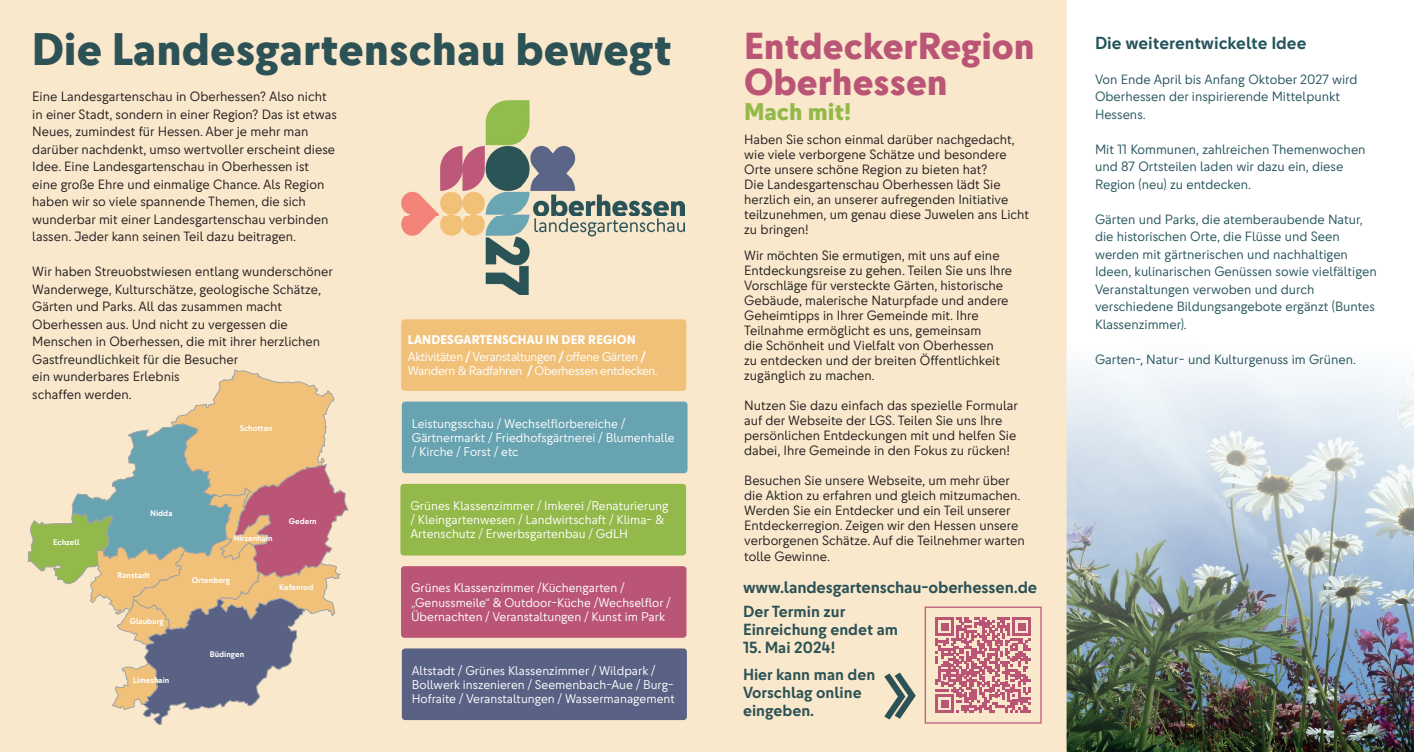
<style>
.page{position:relative;width:1414px;height:752px;background:#fff}
.page>*{position:absolute;margin:0;border:0;box-sizing:border-box;transform-origin:0 0}
.t1{font:800 42.5px "Cy Text";color:#2c5256}
.t2{font:800 35px/36.2px "Cy Text";color:#bb5576}
.t3{font:800 22.5px "Cy Text";color:#92b949}
.t4{font:700 16.25px "Cy Text";color:#26555d}
.t5{font:700 15.62px "Cy Text";letter-spacing:-.01em;color:#2c5256}
.t6{font:700 15px/18px "Cy Text";color:#2c5256}
.t7{font:12.5px/15px "Cy Text";color:#231f20}
.t8{font:12.5px/17.5px "Cy Text";color:#26555d}
.t9{font:11.75px/14.1px "Cy Text";color:#fff}
.t10{font:11.75px/17.4px "Cy Text";letter-spacing:-.03em;color:#fff}
.t11{font:700 7.62px "Cy Text";color:#fff}
.s1{font-weight:800}
.s2{font-family:"Ubuntu";font-weight:500}
</style>
<div class="page">
<img style="left:1067px;top:365px;width:347px;height:386px">
<div style="left:0;top:0;width:1066px;height:751px;background:#fae8cc"></div>
<svg style="left:925px;top:606px;width:116px;height:117px;background:#dea7a6"></svg>
<svg style="left:884px;top:672px;width:32px;height:47px;background:#a1a799"></svg>
<img style="left:401px;top:101px;width:283px;height:193px">
<div style="left:400px;top:483px;width:286px;height:72px;background:#92b949;border-radius:3px"></div>
<div style="left:401px;top:566px;width:285px;height:71px;background:#bb5576;border-radius:3px"></div>
<div style="left:402px;top:648px;width:285px;height:71px;background:#596184;border-radius:3px"></div>
<div style="left:401px;top:319px;width:285px;height:71px;background:#f1c179;border-radius:3px"></div>
<div style="left:402px;top:401px;width:285px;height:72px;background:#67a3b1;border-radius:3px"></div>
<svg style="left:28px;top:369px;width:320px;height:355px;background:#cebca2"></svg>
<h2 class="t2" style="left:744px;top:28px;width:292px">EntdeckerRegion<br>Oberhessen</h2>
<h1 class="t1" style="left:32px;top:21px;width:641px">Die Landesgartenschau bewegt</h1>
<h3 class="t4" style="left:1095px;top:32px;width:213px">Die weiterentwickelte Idee</h3>
<p class="t8" style="left:1095px;top:70px;width:264px">Von Ende April bis Anfang Oktober 2027 wird<br>Oberhessen der inspirierende Mittelpunkt<br>Hessens.</p>
<p class="t8" style="left:1095px;top:140px;width:272px">Mit 11 Kommunen, zahlreichen Themenwochen und 87 Ortsteilen laden wir dazu ein, diese<br>Region (neu) zu entdecken.</p>
<p class="t8" style="left:1095px;top:210px;width:283px">Gärten und Parks, die atemberaubende Natur, die historischen Orte, die Flüsse und Seen werden mit gärtnerischen und nachhaltigen Ideen, kulinarischen Genüssen sowie vielfältigen Veranstaltungen verwoben und durch verschiedene Bildungsangebote ergänzt (Buntes Klassenzimmer).</p>
<p class="t8" style="left:1095px;top:350px;width:262px">Garten-, Natur- und Kulturgenuss im Grünen.</p>
<p class="t7" style="left:32px;top:88px;width:306px;line-height:17.5px">Eine Landesgartenschau in Oberhessen? Also nicht in einer Stadt, sondern in einer Region? Das ist etwas Neues, zumindest für Hessen. Aber je mehr man darüber nachdenkt, umso wertvoller erscheint diese Idee. Eine Landesgartenschau in Oberhessen ist eine große Ehre und einmalige Chance. Als Region haben wir so viele spannende Themen, die sich wunderbar mit einer Landesgartenschau verbinden lassen. Jeder kann seinen Teil dazu beitragen.</p>
<p class="t7" style="left:32px;top:263px;width:302px;line-height:17.5px">Wir haben Streuobstwiesen entlang wunderschöner Wanderwege, Kulturschätze, geologische Schätze, Gärten und Parks. All das zusammen macht Oberhessen aus. Und nicht zu vergessen die Menschen in Oberhessen, die mit ihrer herzlichen Gastfreundlichkeit für die Besucher<br>ein wunderbares Erlebnis<br>schaffen werden.</p>
<h3 class="t3" style="left:744px;top:97px;width:109px">Mach mit!</h3>
<p class="t7" style="left:744px;top:132px;width:286px">Haben Sie schon einmal darüber nachgedacht, wie viele verborgene Schätze und besondere Orte unsere schöne Region zu bieten hat?<br>Die Landesgartenschau Oberhessen lädt Sie herzlich ein, an unserer aufregenden Initiative teilzunehmen, um genau diese Juwelen ans Licht zu bringen!</p>
<p class="t7" style="left:744px;top:248px;width:269px">Wir möchten Sie ermutigen, mit uns auf eine Entdeckungsreise zu gehen. Teilen Sie uns Ihre Vorschläge für versteckte Gärten, historische Gebäude, malerische Naturpfade und andere Geheimtipps in Ihrer Gemeinde mit. Ihre Teilnahme ermöglicht es uns, gemeinsam<br>die Schönheit und Vielfalt von Oberhessen<br>zu entdecken und der breiten Öffentlichkeit zugänglich zu machen.</p>
<p class="t7" style="left:744px;top:398px;width:275px">Nutzen Sie dazu einfach das spezielle Formular auf der Webseite der LGS. Teilen Sie uns Ihre persönlichen Entdeckungen mit und helfen Sie dabei, Ihre Gemeinde in den Fokus zu rücken!</p>
<p class="t7" style="left:744px;top:473px;width:282px">Besuchen Sie unsere Webseite, um mehr über die Aktion zu erfahren und gleich mitzumachen.<br>Werden Sie ein Entdecker und ein Teil unserer Entdeckerregion. Zeigen wir den Hessen unsere verborgenen Schätze. Auf die Teilnehmer warten tolle Gewinne.</p>
<p class="t5" style="left:743px;top:577px;width:296px">www.landesgartenschau-oberhessen.de</p>
<p class="t10" style="left:408px;top:331px;width:239px"><span class="s1">LANDESGARTENSCHAU IN DER REGION<br></span>Aktivitäten <span class="s2">/</span> Veranstaltungen <span class="s2">/</span> offene Gärten <span class="s2">/</span></p>
<p class="t10" style="left:408px;top:362px;width:252px">Wandern &amp; Radfahren <span class="s2">/</span> Oberhessen entdecken.</p>
<p class="t9" style="left:412px;top:416px;width:264px">Leistungsschau / Wechselflorbereiche /<br>Gärtnermarkt / Friedhofsgärtnerei / Blumenhalle / Kirche / Forst / etc</p>
<p class="t11" style="left:240px;top:422px;width:35px">Schotten</p>
<p class="t9" style="left:410px;top:498px;width:260px">Grünes Klassenzimmer / Imkerei /Renaturierung / Kleingartenwesen / Landwirtschaft / Klima- &amp;<br>Artenschutz / Erwerbsgartenbau / GdLH</p>
<p class="t11" style="left:150px;top:507px;width:24px">Nidda</p>
<p class="t11" style="left:289px;top:516px;width:29px">Gedern</p>
<p class="t11" style="left:234px;top:533px;width:40px">Hirzenhain</p>
<p class="t11" style="left:53px;top:536px;width:28px">Echzell</p>
<p class="t11" style="left:117px;top:570px;width:34px">Ranstadt</p>
<p class="t11" style="left:192px;top:575px;width:40px">Ortenberg</p>
<p class="t9" style="left:411px;top:581px;width:261px">Grünes Klassenzimmer /Küchengarten / „Genussmeile“ &amp; Outdoor-Küche /Wechselflor /<br>Übernachten / Veranstaltungen / Kunst im Park</p>
<p class="t11" style="left:279px;top:582px;width:36px">Kefenrod</p>
<p class="t6" style="left:743px;top:602px;width:157px">Der Termin zur<br>Einreichung endet am</p>
<p class="t6" style="left:743px;top:638px;width:94px">15. Mai 2024!</p>
<p class="t11" style="left:130px;top:615px;width:36px">Glauburg</p>
<p class="t11" style="left:210px;top:648px;width:36px">Büdingen</p>
<p class="t11" style="left:133px;top:674px;width:38px">Limeshain</p>
<p class="t9" style="left:412px;top:663px;width:264px">Altstadt / Grünes Klassenzimmer / Wildpark /<br>Bollwerk inszenieren / Seemenbach-Aue / Burg-<br>Hofraite / Veranstaltungen / Wassermanagement</p>
<p class="t6" style="left:743px;top:665px;width:134px">Hier kann man den<br>Vorschlag online eingeben.</p>
</div>
